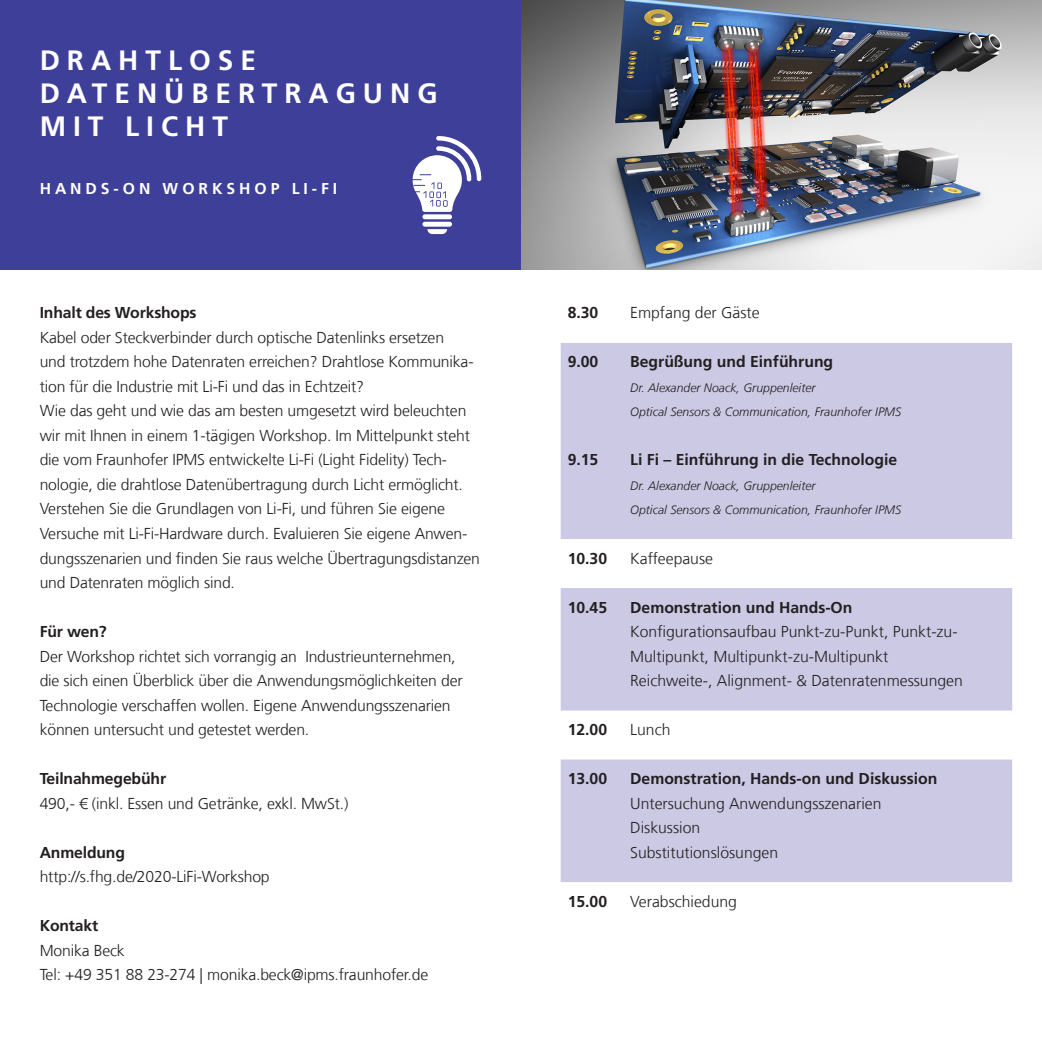
<style>
.page{position:relative;width:1042px;height:1042px;background:#fff}
.page>*{position:absolute;margin:0;border:0;box-sizing:border-box;transform-origin:0 0}
.t1{font:700 28px/33.2px "Frutiger LT Com";letter-spacing:.25em;color:#fff}
.t2{font:300 15.75px/24.5px "Frutiger LT Com";letter-spacing:-.01em;color:#231f20}
.t3{font:700 15.75px "Frutiger LT Com";color:#231f20}
.t4{font:700 15.75px "Frutiger LT Com";letter-spacing:.25em;color:#fff}
.t5{font:italic 300 12.25px "Frutiger LT Com";color:#231f20}
</style>
<div class="page">
<div style="left:0;top:0;width:520px;height:269px;background:#3e3f99"></div>
<img style="left:521px;top:0;width:521px;height:269px">
<svg style="left:561px;top:343px;width:451px;height:539px;fill:#cbc9e4"></svg>
<div style="left:422px;top:222px;width:30px;height:5px;background:#fff;border-radius:2px"></div>
<div style="left:422px;top:214px;width:30px;height:5px;background:#fff;border-radius:2px"></div>
<svg style="left:427px;top:229px;width:20px;height:5px"></svg>
<svg style="left:413px;top:136px;width:68px;height:76px"></svg>
<p class="t1" style="left:40px;top:44px;width:399px">DRAHTLOSE<br>DATENÜBERTRAGUNG</p>
<p class="t1" style="left:40px;top:110px;width:190px">MIT LICHT</p>
<p class="t4" style="left:40px;top:179px;width:299px">HANDS-ON WORKSHOP LI-FI</p>
<p class="t3" style="left:40px;top:304px;width:158px">Inhalt des Workshops</p>
<p class="t2" style="left:40px;top:325px;width:406px">Kabel oder Steckverbinder durch optische Datenlinks ersetzen</p>
<p class="t2" style="left:40px;top:350px;width:442px">und trotzdem hohe Datenraten erreichen? Drahtlose Kommunika&shy;tion für die Industrie mit Li-Fi und das in Echtzeit?<br>Wie das geht und wie das am besten umgesetzt wird beleuchten wir mit Ihnen in einem 1-tägigen Workshop. Im Mittelpunkt steht die vom Fraunhofer IPMS entwickelte Li-Fi (Light Fidelity) Tech&shy;nologie, die drahtlose Datenübertragung durch Licht ermöglicht.<br>Verstehen Sie die Grundlagen von Li-Fi, und führen Sie eigene Versuche mit Li-Fi-Hardware durch. Evaluieren Sie eigene Anwen&shy;dungsszenarien und finden Sie raus welche Übertragungsdistanzen und Datenraten möglich sind.</p>
<p class="t3" style="left:40px;top:622px;width:69px">Für wen?</p>
<p class="t2" style="left:40px;top:644px;width:424px">Der Workshop richtet sich vorrangig an Industrieunternehmen, die sich einen Überblick über die Anwendungsmöglichkeiten der Technologie verschaffen wollen. Eigene Anwendungsszenarien können untersucht und getestet werden.</p>
<p class="t3" style="left:40px;top:769px;width:128px">Teilnahmegebühr</p>
<p class="t2" style="left:40px;top:791px;width:310px">490,- € (inkl. Essen und Getränke, exkl. MwSt.)</p>
<p class="t3" style="left:40px;top:843px;width:87px">Anmeldung</p>
<p class="t2" style="left:40px;top:864px;width:231px">http://s.fhg.de/2020-LiFi-Workshop</p>
<p class="t3" style="left:40px;top:916px;width:60px">Kontakt</p>
<p class="t2" style="left:40px;top:938px;width:87px">Monika Beck</p>
<p class="t2" style="left:40px;top:962px;width:390px">Tel: +49 351 88 23-274 | monika.beck@ipms.fraunhofer.de</p>
<p class="t3" style="left:568px;top:304px;width:32px">8.30</p>
<p class="t2" style="left:630px;top:301px;width:131px">Empfang der Gäste</p>
<p class="t3" style="left:568px;top:353px;width:32px">9.00</p>
<p class="t3" style="left:630px;top:353px;width:205px">Begrüßung und Einführung</p>
<p class="t5" style="left:630px;top:380px;width:187px">Dr. Alexander Noack, Gruppenleiter</p>
<p class="t5" style="left:630px;top:405px;width:272px">Optical Sensors &amp; Communication, Fraunhofer IPMS</p>
<p class="t3" style="left:568px;top:451px;width:32px">9.15</p>
<p class="t3" style="left:630px;top:451px;width:268px">Li Fi – Einführung in die Technologie</p>
<p class="t5" style="left:630px;top:478px;width:187px">Dr. Alexander Noack, Gruppenleiter</p>
<p class="t5" style="left:630px;top:503px;width:272px">Optical Sensors &amp; Communication, Fraunhofer IPMS</p>
<p class="t3" style="left:568px;top:549px;width:41px">10.30</p>
<p class="t2" style="left:630px;top:546px;width:84px">Kaffeepause</p>
<p class="t3" style="left:568px;top:598px;width:41px">10.45</p>
<p class="t3" style="left:630px;top:598px;width:224px">Demonstration und Hands-On</p>
<p class="t2" style="left:630px;top:619px;width:329px">Konfigurationsaufbau Punkt-zu-Punkt, Punkt-zu-</p>
<p class="t2" style="left:630px;top:644px;width:260px">Multipunkt, Multipunkt-zu-Multipunkt</p>
<p class="t2" style="left:630px;top:668px;width:334px">Reichweite-, Alignment- &amp; Datenratenmessungen</p>
<p class="t3" style="left:568px;top:720px;width:41px">12.00</p>
<p class="t2" style="left:630px;top:717px;width:42px">Lunch</p>
<p class="t3" style="left:568px;top:769px;width:41px">13.00</p>
<p class="t3" style="left:630px;top:769px;width:309px">Demonstration, Hands-on und Diskussion</p>
<p class="t2" style="left:630px;top:791px;width:253px">Untersuchung Anwendungsszenarien</p>
<p class="t2" style="left:630px;top:815px;width:72px">Diskussion</p>
<p class="t2" style="left:630px;top:840px;width:149px">Substitutionslösungen</p>
<p class="t3" style="left:568px;top:892px;width:41px">15.00</p>
<p class="t2" style="left:630px;top:889px;width:108px">Verabschiedung</p>
</div>
